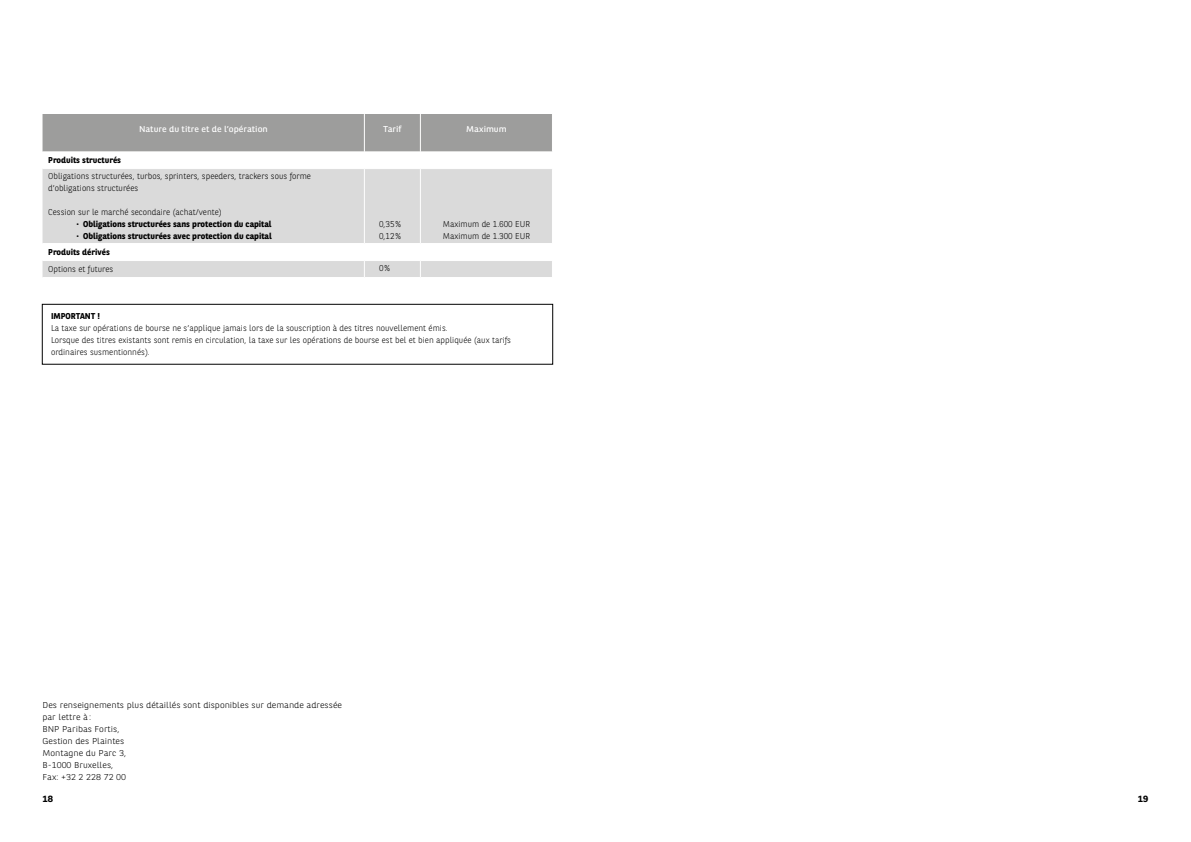
<style>
.page{position:relative;width:1191px;height:842px;background:#fff}
.page>*{position:absolute;margin:0;border:0;box-sizing:border-box;transform-origin:0 0}
.t1{font:700 9px "BNPP Square";color:#000}
.t2{font:300 8.5px/12px "BNPP Sans";color:#000}
.t3{font:300 8.5px/12px "BNPP Square";color:#000}
.t4{font:700 8.5px "BNPP Sans";color:#000}
.t5{font:8.5px "BNPP Square";letter-spacing:-.005em;color:#fff}
.s1{font-weight:300}
</style>
<div class="page">
<svg style="left:43px;top:169px;width:509px;height:108px;fill:#dadada"></svg>
<div style="left:43px;top:114px;width:509px;height:38px;background:#9d9d9c"></div>
<hr style="left:364px;top:169px;width:1px;height:74px;background:#fff">
<hr style="left:420px;top:169px;width:1px;height:74px;background:#fff">
<hr style="left:43px;top:243px;width:321px;height:1px;background:#fff">
<hr style="left:364px;top:243px;width:56px;height:1px;background:#fff">
<hr style="left:420px;top:243px;width:133px;height:1px;background:#fff">
<hr style="left:43px;top:260px;width:321px;height:1px;background:#fff">
<hr style="left:364px;top:260px;width:56px;height:1px;background:#fff">
<svg style="left:364px;top:244px;width:1px;height:33px"></svg>
<hr style="left:420px;top:260px;width:133px;height:1px;background:#fff">
<svg style="left:420px;top:244px;width:1px;height:33px"></svg>
<hr style="left:364px;top:114px;width:1px;height:38px;background:#fff">
<hr style="left:420px;top:114px;width:1px;height:38px;background:#fff">
<div style="left:42px;top:304px;width:511px;height:60px;border:1px solid #000"></div>
<p class="t5" style="left:139px;top:123px;width:130px">Nature du titre et de l’opération</p>
<p class="t5" style="left:383px;top:123px;width:20px">Tarif</p>
<p class="t5" style="left:466px;top:123px;width:42px">Maximum</p>
<p class="t4" style="left:48px;top:155px;width:74px">Produits structurés</p>
<p class="t2" style="left:48px;top:170px;width:264px">Obligations structurées, turbos, sprinters, speeders, trackers sous forme d’obligations structurées</p>
<p class="t2" style="left:48px;top:206px;width:175px">Cession sur le marché secondaire (achat/vente)</p>
<p class="t4" style="left:76px;top:218px;width:197px"><span class="s1">•</span> Obligations structurées sans protection du capital</p>
<p class="t4" style="left:76px;top:230px;width:197px"><span class="s1">•</span> Obligations structurées avec protection du capital</p>
<p class="t2" style="left:379px;top:218px;width:23px">0,35%<br>0,12%</p>
<p class="t2" style="left:443px;top:218px;width:89px">Maximum de 1.600 EUR<br>Maximum de 1.300 EUR</p>
<p class="t4" style="left:48px;top:246px;width:63px">Produits dérivés</p>
<p class="t2" style="left:48px;top:263px;width:67px">Options et futures</p>
<p class="t2" style="left:379px;top:262px;width:13px">0%</p>
<p class="t4" style="left:51px;top:311px;width:51px">IMPORTANT !</p>
<p class="t2" style="left:51px;top:322px;width:461px">La taxe sur opérations de bourse ne s’applique jamais lors de la souscription à des titres nouvellement émis.<br>Lorsque des titres existants sont remis en circulation, la taxe sur les opérations de bourse est bel et bien appliquée (aux tarifs ordinaires susmentionnés).</p>
<p class="t3" style="left:43px;top:698px;width:301px">Des renseignements plus détaillés sont disponibles sur demande adressée par lettre à:<br>BNP Paribas Fortis,<br>Gestion des Plaintes<br>Montagne du Parc 3,<br>B-1000 Bruxelles,<br>Fax: +32 2 228 72 00</p>
<p class="t1" style="left:43px;top:792px;width:12px">18</p>
<p class="t1" style="left:1137px;top:792px;width:12px">19</p>
</div>
